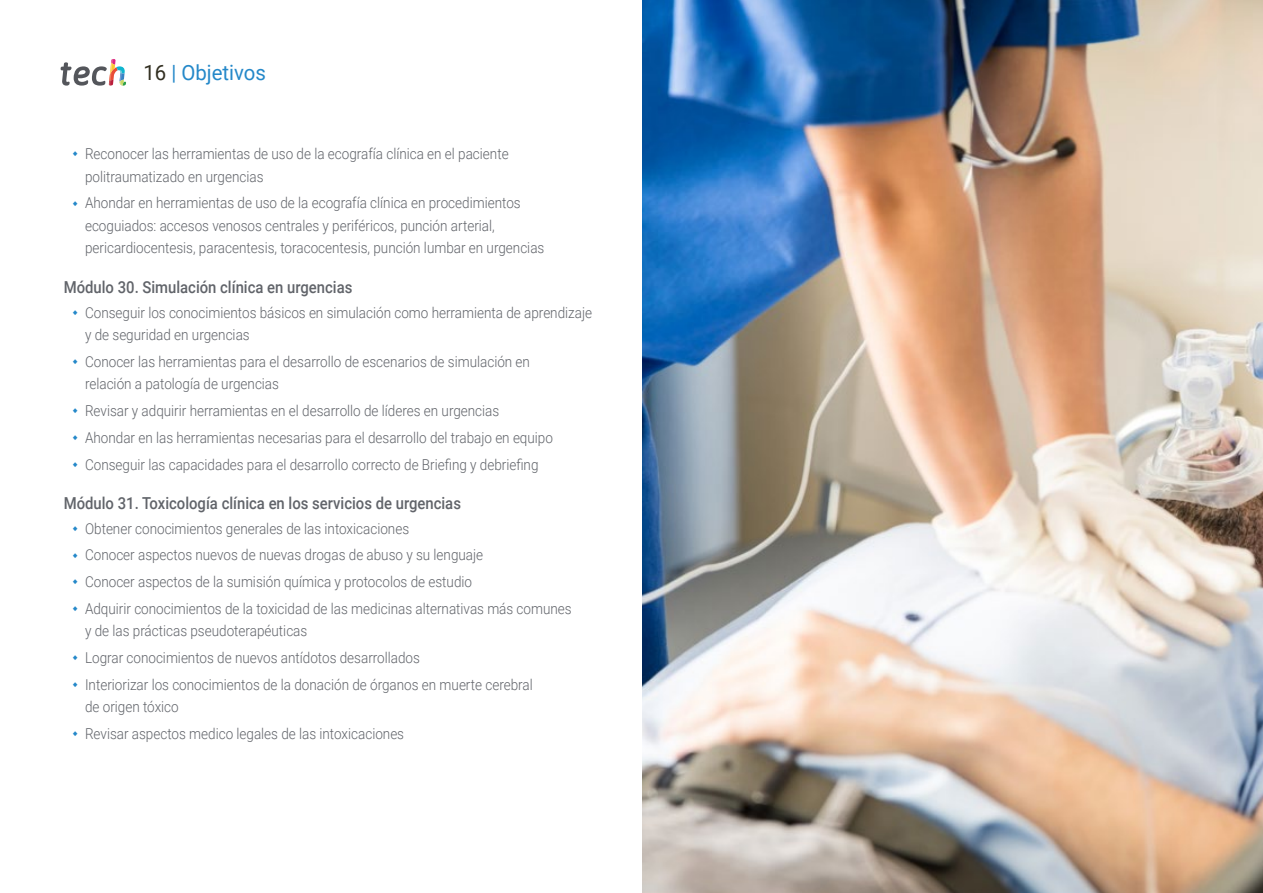
<style>
.page{position:relative;width:1263px;height:893px;background:#fff}
.page>*{position:absolute;margin:0;border:0;box-sizing:border-box;transform-origin:0 0}
.t1{font:21px "Roboto";color:#2488c9}
.t2{font:500 16.5px "Roboto";color:#61646a;scale:.9 1}
.t3{font:300 15px/26.7px "Roboto";color:#61646a;scale:.9 1}
.s1{color:#312e20}
</style>
<div class="page">
<svg style="left:61px;top:59px;width:65px;height:27px"></svg>
<img style="left:642px;top:0;width:621px;height:893px">
<h1 class="t1" style="left:144px;top:57px;width:124px"><span class="s1">16</span> | Objetivos</h1>
<p class="t3" style="left:85px;top:142px;width:472px;line-height:22.5px">Reconocer las herramientas de uso de la ecografía clínica en el paciente politraumatizado en urgencias</p>
<p class="t3" style="left:85px;top:191px;width:512px;line-height:22.5px">Ahondar en herramientas de uso de la ecografía clínica en procedimientos ecoguiados: accesos venosos centrales y periféricos, punción arterial, pericardiocentesis, paracentesis, toracocentesis, punción lumbar en urgencias</p>
<p class="t2" style="left:64px;top:275px;width:322px">Módulo 30. Simulación clínica en urgencias</p>
<p class="t3" style="left:85px;top:300px;width:565px;line-height:22.5px">Conseguir los conocimientos básicos en simulación como herramienta de aprendizaje y de seguridad en urgencias</p>
<p class="t3" style="left:85px;top:350px;width:496px;line-height:22.5px">Conocer las herramientas para el desarrollo de escenarios de simulación en relación a patología de urgencias</p>
<p class="t3" style="left:85px;top:397px;width:521px">Revisar y adquirir herramientas en el desarrollo de líderes en urgencias<br>Ahondar en las herramientas necesarias para el desarrollo del trabajo en equipo<br>Conseguir las capacidades para el desarrollo correcto de Briefing y debriefing</p>
<p class="t2" style="left:64px;top:492px;width:443px">Módulo 31. Toxicología clínica en los servicios de urgencias</p>
<p class="t3" style="left:85px;top:514px;width:542px">Obtener conocimientos generales de las intoxicaciones<br>Conocer aspectos nuevos de nuevas drogas de abuso y su lenguaje<br>Conocer aspectos de la sumisión química y protocolos de estudio<br>Adquirir conocimientos de la toxicidad de las medicinas alternativas más comunes</p>
<p class="t3" style="left:85px;top:617px;width:499px">y de las prácticas pseudoterapéuticas<br>Lograr conocimientos de nuevos antídotos desarrollados<br>Interiorizar los conocimientos de la donación de órganos en muerte cerebral</p>
<p class="t3" style="left:85px;top:693px;width:356px">de origen tóxico<br>Revisar aspectos medico legales de las intoxicaciones</p>
</div>
